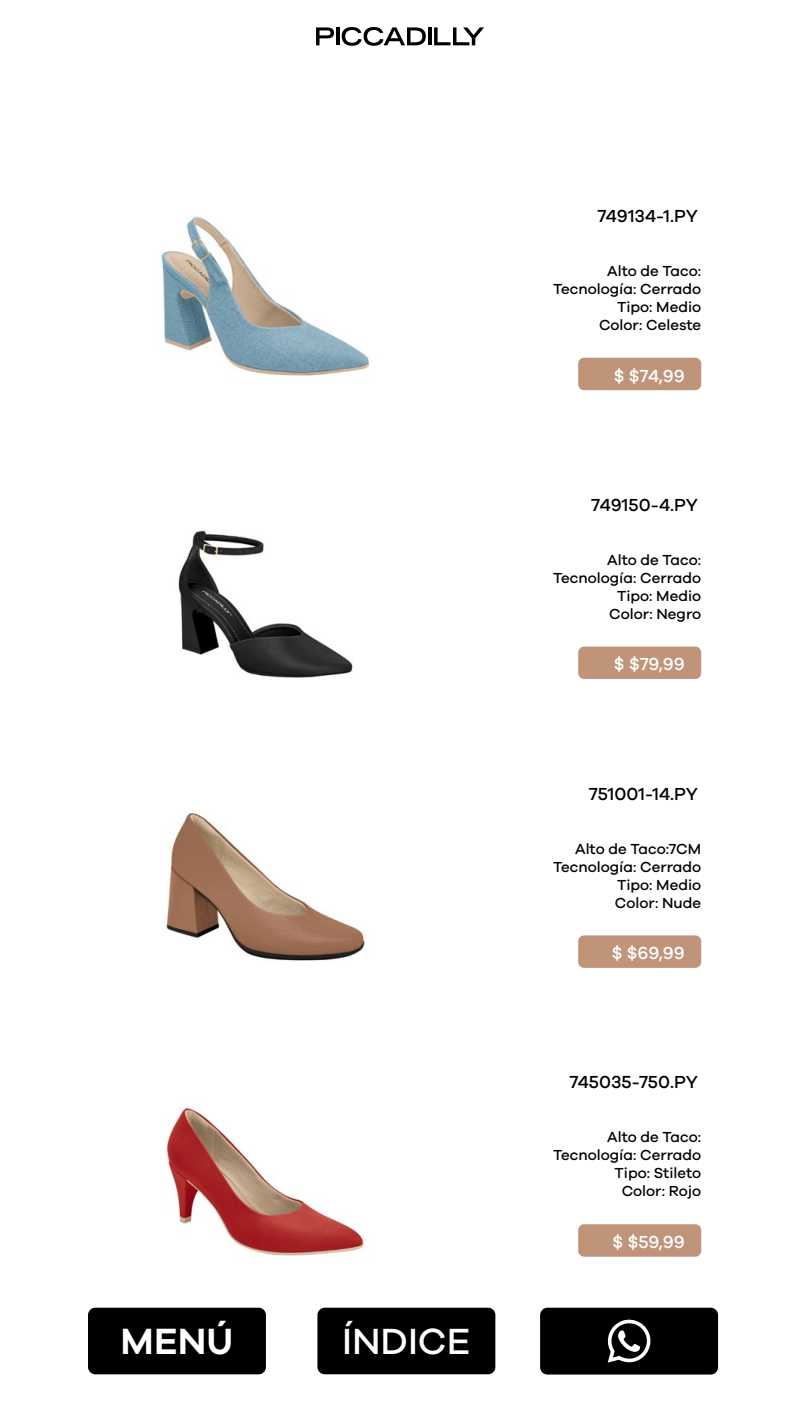
<style>
.page{position:relative;width:810px;height:1427px;background:#fff}
.page>*{position:absolute;margin:0;border:0;box-sizing:border-box;transform-origin:0 0}
.t1{font:600 37.65px "Galano Grotesque";color:#fff}
.t2{font:500 37.5px "Galano Grotesque";color:#fff}
.t3{font:500 18px "Galano Grotesque";color:#000}
.t4{font:500 18px "Galano Grotesque";color:#fff}
.t5{font:500 15px/18px "Galano Grotesque";color:#000;text-align:right}
</style>
<div class="page">
<div style="left:88px;top:1307px;width:178px;height:67px;background:#000;border-radius:7px"></div>
<div style="left:317px;top:1307px;width:178px;height:67px;background:#000;border-radius:7px"></div>
<div style="left:540px;top:1307px;width:178px;height:67px;background:#000;border-radius:7px"></div>
<svg style="left:607px;top:1319px;width:44px;height:43px"></svg>
<svg style="left:342px;top:27px;width:84px;height:19px"></svg>
<svg style="left:316px;top:27px;width:18px;height:18px"></svg>
<hr style="left:336px;top:27px;width:4px;height:18px;background:#000">
<hr style="left:428px;top:27px;width:3px;height:18px;background:#000">
<svg style="left:434px;top:27px;width:50px;height:18px"></svg>
<div style="left:578px;top:358px;width:123px;height:32px;background:#bf9478;border-radius:6px"></div>
<img style="left:161px;top:216px;width:209px;height:160px">
<div style="left:578px;top:646px;width:123px;height:33px;background:#bf9478;border-radius:6px"></div>
<img style="left:178px;top:530px;width:175px;height:148px">
<div style="left:578px;top:935px;width:123px;height:33px;background:#bf9478;border-radius:6px"></div>
<img style="left:166px;top:812px;width:199px;height:149px">
<div style="left:578px;top:1224px;width:123px;height:32px;background:#bf9478;border-radius:6px"></div>
<img style="left:167px;top:1107px;width:197px;height:149px">
<h1 class="t1" style="left:121px;top:1318px;width:114px">MENÚ</h1>
<h2 class="t2" style="left:342px;top:1318px;width:130px">ÍNDICE</h2>
<p class="t3" style="left:597px;top:205px;width:102px">749134-1.PY</p>
<p class="t5" style="left:553px;top:261px;width:150px">Alto de Taco:<br>Tecnología: Cerrado<br>Tipo: Medio<br>Color: Celeste</p>
<p class="t4" style="left:614px;top:365px;width:73px">$ $74,99</p>
<p class="t3" style="left:591px;top:494px;width:108px">749150-4.PY</p>
<p class="t5" style="left:553px;top:550px;width:150px">Alto de Taco:<br>Tecnología: Cerrado<br>Tipo: Medio<br>Color: Negro</p>
<p class="t4" style="left:614px;top:653px;width:72px">$ $79,99</p>
<p class="t3" style="left:589px;top:782px;width:111px">751001-14.PY</p>
<p class="t5" style="left:553px;top:839px;width:150px">Alto de Taco:7CM<br>Tecnología: Cerrado<br>Tipo: Medio<br>Color: Nude</p>
<p class="t4" style="left:612px;top:942px;width:75px">$ $69,99</p>
<p class="t3" style="left:569px;top:1071px;width:130px">745035-750.PY</p>
<p class="t5" style="left:553px;top:1127px;width:150px">Alto de Taco:<br>Tecnología: Cerrado<br>Tipo: Stileto<br>Color: Rojo</p>
<p class="t4" style="left:613px;top:1231px;width:74px">$ $59,99</p>
</div>
